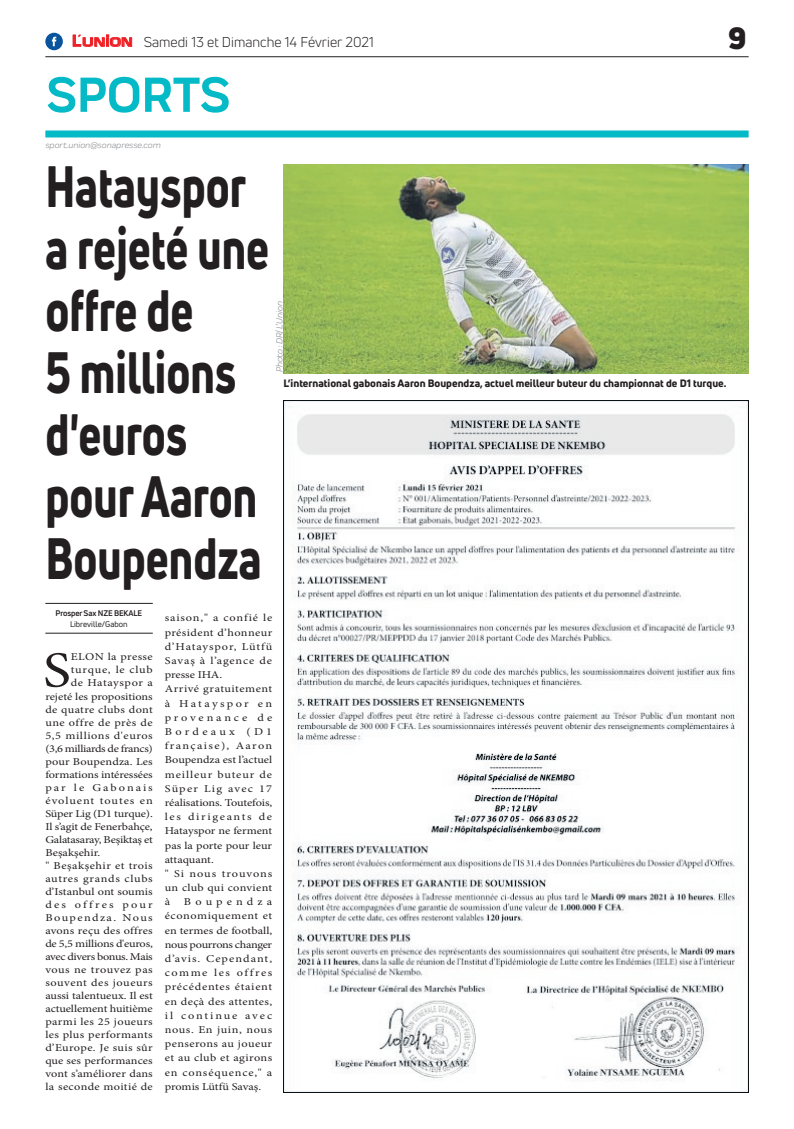
<style>
.page{position:relative;width:794px;height:1129px;background:#fff}
.page>*{position:absolute;margin:0;border:0;box-sizing:border-box;transform-origin:0 0}
.t1{font:800 57px/62px "Uni Neue";color:#231f20;scale:.76 1}
.t2{font:700 51px "Praktika";color:#03bac6}
.t3{font:50.5px "Minion Pro";color:#231f20;scale:1.17 1}
.t4{font:900 30px "Uni Neue";color:#231f20}
.t5{font:14px "Uni Neue";color:#231f20}
.t6{font:10.5px/14.2px "Minion Pro";letter-spacing:.025em;color:#231f20;text-align:justify;scale:1.17 1}
.t7{font:10.5px/14.2px "Minion Pro";letter-spacing:.05em;color:#231f20;scale:1.17 1}
.t8{font:800 10.5px "Uni Neue";color:#231f20}
.t9{font:10.5px "Minion Pro";letter-spacing:-.01em;color:#231f20;scale:1.17 1}
.t10{font:10.5px "Minion Pro";color:#231f20;scale:1.17 1}
.t11{font:10.5px "Minion Pro";letter-spacing:.045em;color:#231f20;scale:1.17 1}
.t12{font:10.5px "Minion Pro";letter-spacing:-.02em;color:#231f20;scale:1.17 1}
.t13{font:10.5px "Minion Pro";letter-spacing:-.005em;color:#231f20;scale:1.17 1}
.t14{font:10.5px "Minion Pro";letter-spacing:.005em;color:#231f20;scale:1.17 1}
.t15{font:10.5px "Minion Pro";letter-spacing:-.03em;color:#231f20;scale:1.17 1}
.t16{font:10.5px "Minion Pro";letter-spacing:-.035em;color:#231f20;scale:1.17 1}
.t17{font:10.5px "Minion Pro";letter-spacing:.055em;color:#231f20;scale:1.17 1}
.t18{font:10.5px "Minion Pro";letter-spacing:.075em;color:#231f20;scale:1.17 1}
.t19{font:10.5px "Minion Pro";letter-spacing:.11em;color:#231f20;scale:1.17 1}
.t20{font:10.5px "Minion Pro";letter-spacing:.06em;color:#231f20;scale:1.17 1}
.t21{font:10.5px "Minion Pro";letter-spacing:.16em;color:#231f20;scale:1.17 1}
.t22{font:10.5px "Minion Pro";letter-spacing:.18em;color:#231f20;scale:1.17 1}
.t23{font:italic 9px "Praktika";color:#818386}
.t24{font:700 8px "Uni Neue";letter-spacing:-.02em;color:#231f20}
.t25{font:8px "Uni Neue";color:#231f20}
.s1{font-family:"Eurostile";font-weight:600;font-size:15px;color:#ee1d23}
.s2{font-family:"Eurostile";font-weight:600;font-size:11.4px;color:#ee1d23}
</style>
<div class="page">
<hr style="left:45px;top:56px;width:703px;height:1px;background:#231f20">
<div style="left:45px;top:130px;width:703px;height:7px;background:#03bac6"></div>
<svg style="left:72px;top:34px;width:60px;height:13px"></svg>
<div style="left:45px;top:33px;width:18px;height:17px;background:#08549e;border-radius:50%"></div>
<svg style="left:52px;top:37px;width:4px;height:9px"></svg>
<img style="left:283px;top:400px;width:465px;height:692px">
<hr style="left:45px;top:632px;width:108px;height:1px;background:#231f20">
<hr style="left:45px;top:603px;width:108px;height:1px;background:#231f20">
<img style="left:283px;top:164px;width:465px;height:209px">
<h3 class="t5" style="left:72px;top:33px;width:303px"><span class="s1">L</span><span class="s2">UNION</span> Samedi 13 et Dimanche 14 Février 2021</h3>
<h2 class="t2" style="left:46px;top:54px;width:185px">SPORTS</h2>
<p class="t23" style="left:45px;top:139px;width:117px">sport.union@sonapresse.com</p>
<h3 class="t4" style="left:728px;top:17px;width:20px">9</h3>
<h1 class="t1" style="left:45px;top:155px;width:296px">Hatayspor a rejeté une offre de<br>5 millions d'euros pour Aaron<br>Boupendza</h1>
<p class="t24" style="left:55px;top:608px;width:88px">Prosper Sax NZE BEKALE</p>
<p class="t25" style="left:70px;top:619px;width:59px">Libreville/Gabon</p>
<p class="t23" style="left:273px;top:372px;width:73px;rotate:-90deg">Photo : DR/ L’Union</p>
<p class="t8" style="left:283px;top:375px;width:444px">L’international gabonais Aaron Boupendza, actuel meilleur buteur du championnat de D1 turque.</p>
<p class="t7" style="left:165px;top:611px;width:93px">saison," a confié le président d’honneur d’Hatayspor, Lütfü<br>Savaş à l’agence de presse IHA.<br>Arrivé gratuitement à Hatayspor en provenance de<br>Bordeaux (D1 française), Aaron<br>Boupendza est l’actuel meilleur buteur de<br>Süper Lig avec 17 réalisations. Toutefois, les dirigeants de<br>Hatayspor ne ferment pas la porte pour leur attaquant.<br>" Si nous trouvons un club qui convient à</p>
<h3 class="t3" style="left:43px;top:636px;width:25px">S</h3>
<p class="t6" style="left:71px;top:650px;width:71px">ELON la presse</p>
<p class="t20" style="left:71px;top:663px;width:71px">turque, le club</p>
<p class="t11" style="left:71px;top:676px;width:71px">de Hatayspor a</p>
<p class="t10" style="left:45px;top:689px;width:93px">rejeté les propositions</p>
<p class="t6" style="left:45px;top:702px;width:93px">de quatre clubs dont</p>
<p class="t6" style="left:45px;top:715px;width:93px">une offre de près de</p>
<p class="t11" style="left:45px;top:728px;width:93px">5,5 millions d'euros</p>
<p class="t15" style="left:45px;top:741px;width:93px">(3,6 milliards de francs)</p>
<p class="t6" style="left:45px;top:754px;width:93px">pour Boupendza. Les</p>
<p class="t9" style="left:45px;top:767px;width:93px">formations intéressées</p>
<p class="t21" style="left:45px;top:780px;width:93px">par le Gabonais</p>
<p class="t18" style="left:45px;top:793px;width:93px">évoluent toutes en</p>
<p class="t9" style="left:45px;top:806px;width:93px">Süper Lig (D1 turque).</p>
<p class="t9" style="left:45px;top:819px;width:93px">Il s’agit de Fenerbahçe,</p>
<p class="t12" style="left:45px;top:832px;width:93px">Galatasaray, Beşiktaş et</p>
<p class="t10" style="left:45px;top:845px;width:49px">Beşakşehir.</p>
<p class="t6" style="left:45px;top:858px;width:93px">" Beşakşehir et trois</p>
<p class="t17" style="left:45px;top:871px;width:93px">autres grands clubs</p>
<p class="t13" style="left:45px;top:884px;width:93px">d’Istanbul ont soumis</p>
<p class="t22" style="left:45px;top:897px;width:93px">des offres pour</p>
<p class="t19" style="left:45px;top:910px;width:93px">Boupendza. Nous</p>
<p class="t6" style="left:45px;top:923px;width:93px">avons reçu des offres</p>
<p class="t12" style="left:45px;top:936px;width:93px">de 5,5 millions d'euros,</p>
<p class="t16" style="left:45px;top:949px;width:93px">avec divers bonus. Mais</p>
<p class="t6" style="left:45px;top:962px;width:93px">vous ne trouvez pas</p>
<p class="t11" style="left:45px;top:975px;width:93px">souvent des joueurs</p>
<p class="t10" style="left:45px;top:988px;width:93px">aussi talentueux. Il est</p>
<p class="t13" style="left:45px;top:1001px;width:93px">actuellement huitième</p>
<p class="t6" style="left:45px;top:1014px;width:93px">parmi les 25 joueurs</p>
<p class="t6" style="left:45px;top:1027px;width:93px">les plus performants</p>
<p class="t6" style="left:45px;top:1040px;width:93px">d’Europe. Je suis sûr</p>
<p class="t14" style="left:45px;top:1053px;width:93px">que ses performances</p>
<p class="t14" style="left:45px;top:1066px;width:93px">vont s’améliorer dans</p>
<p class="t6" style="left:45px;top:1079px;width:93px">la seconde moitié de</p>
<p class="t6" style="left:165px;top:894px;width:93px;text-indent:19px">Boupendza économiquement et en termes de football, nous pourrons changer d’avis. Cependant, comme les offres précédentes étaient en deçà des attentes, il continue avec nous. En juin, nous penserons au joueur et au club et agirons en conséquence," a promis Lütfü Savaş.</p>
</div>
